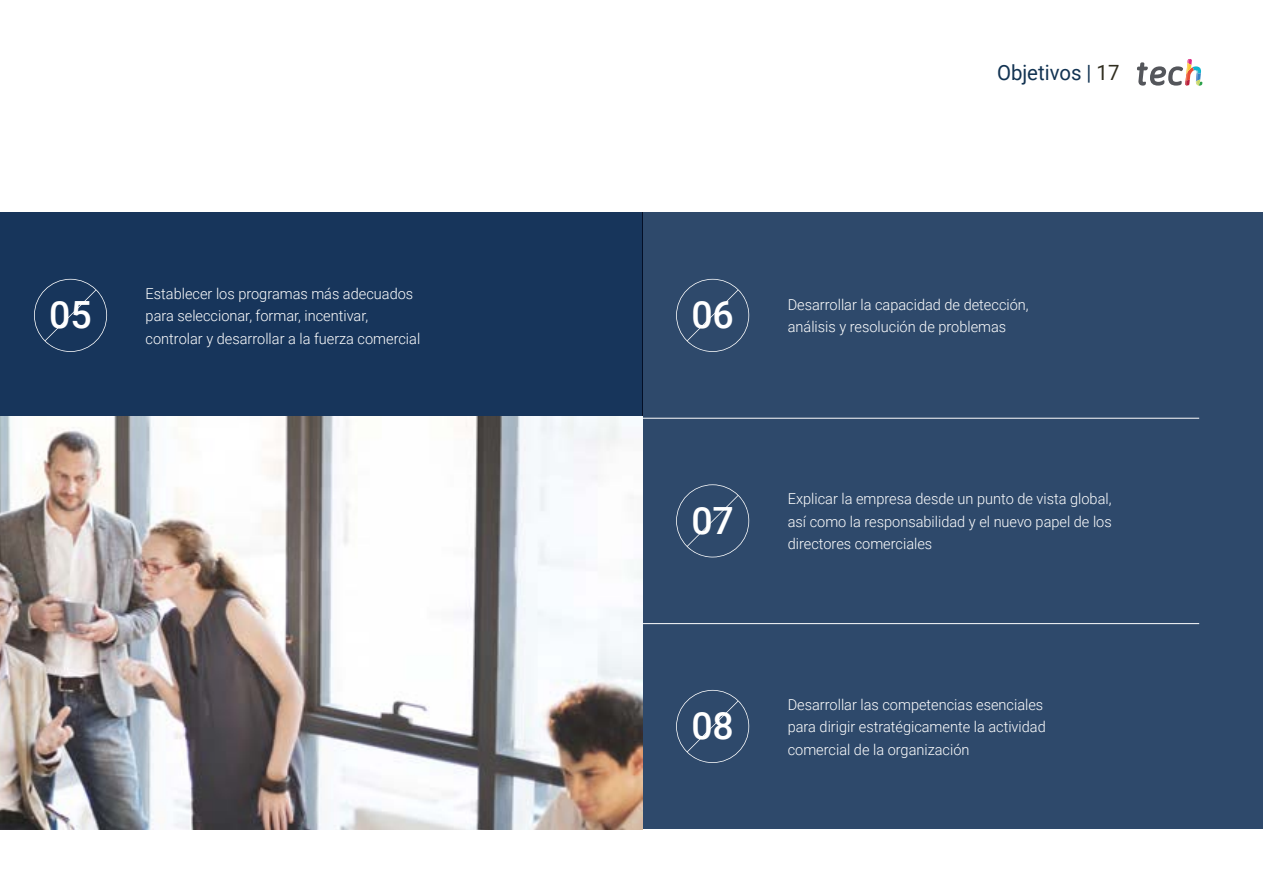
<style>
.page{position:relative;width:1263px;height:893px;background:#fff}
.page>*{position:absolute;margin:0;border:0;box-sizing:border-box;transform-origin:0 0}
.t1{font:500 37.5px "Roboto";color:#fff}
.t2{font:21px "Roboto";color:#123352}
.t3{font:300 15px/22.5px "Roboto";color:#fff}
.s1{color:#312e20}
</style>
<div class="page">
<div style="left:0;top:213px;width:642px;height:616px;background:#17355b"></div>
<div style="left:642px;top:213px;width:621px;height:616px;background:#2e496b"></div>
<svg style="left:676px;top:279px;width:73px;height:73px"></svg>
<svg style="left:676px;top:484px;width:73px;height:73px"></svg>
<svg style="left:34px;top:279px;width:73px;height:73px"></svg>
<svg style="left:676px;top:690px;width:73px;height:73px"></svg>
<hr style="left:0;top:418px;width:1199px;height:1px;background:#fff">
<hr style="left:0;top:623px;width:1199px;height:1px;background:#fff">
<img style="left:0;top:417px;width:642px;height:412px">
<svg style="left:1137px;top:59px;width:65px;height:27px"></svg>
<h1 class="t1" style="left:49px;top:288px;width:44px">05</h1>
<p class="t3" style="left:146px;top:281px;width:276px">Establecer los programas más adecuados para seleccionar, formar, incentivar, controlar y desarrollar a la fuerza comercial</p>
<h2 class="t2" style="left:997px;top:57px;width:124px">Objetivos | <span class="s1">17</span></h2>
<h1 class="t1" style="left:691px;top:288px;width:44px">06</h1>
<p class="t3" style="left:788px;top:293px;width:242px">Desarrollar la capacidad de detección,</p>
<p class="t3" style="left:788px;top:315px;width:220px">análisis y resolución de problemas</p>
<h1 class="t1" style="left:691px;top:494px;width:44px">07</h1>
<p class="t3" style="left:788px;top:487px;width:325px;text-align:justify">Explicar la empresa desde un punto de vista global, así como la responsabilidad y el nuevo papel de los directores comerciales</p>
<h1 class="t1" style="left:691px;top:699px;width:44px">08</h1>
<p class="t3" style="left:788px;top:692px;width:260px">Desarrollar las competencias esenciales para dirigir estratégicamente la actividad comercial de la organización</p>
</div>
